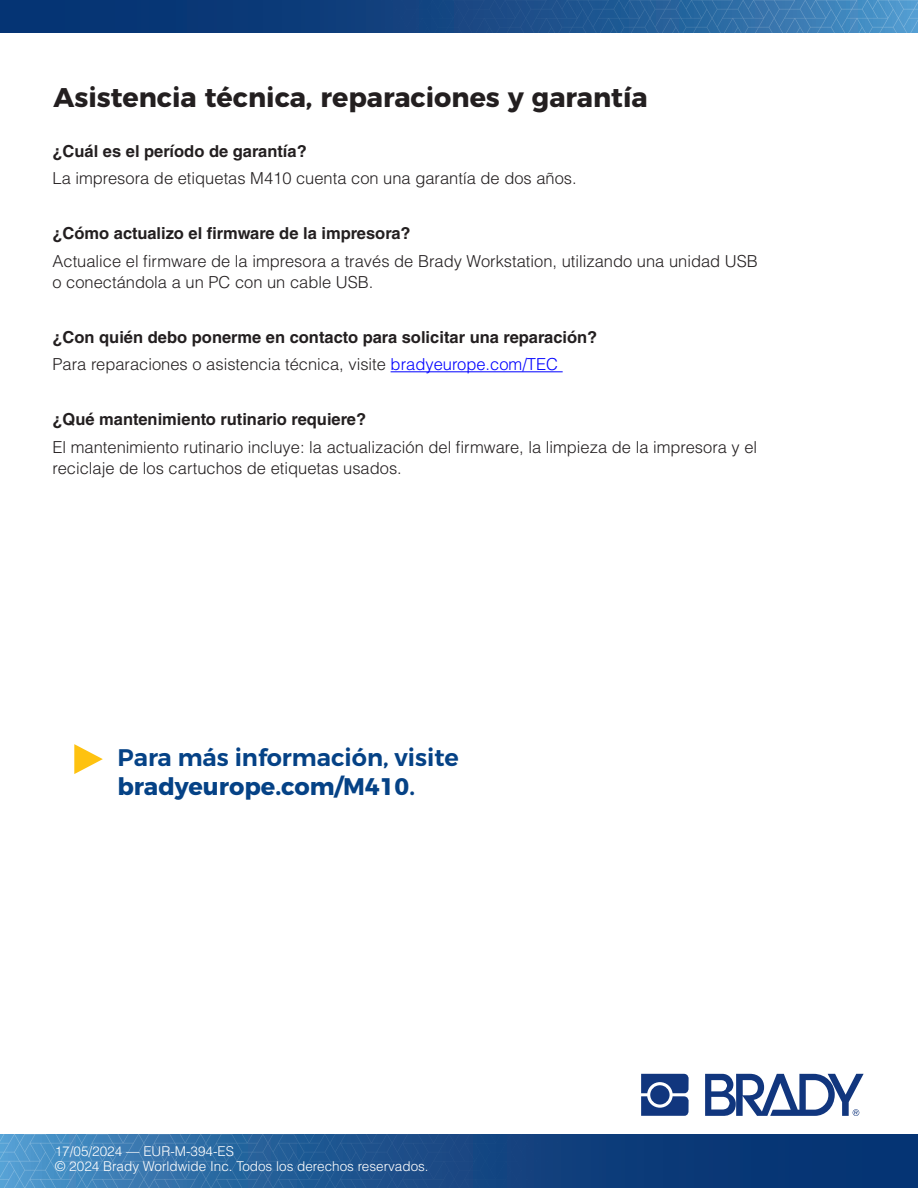
<style>
.page{position:relative;width:918px;height:1188px;background:#fff}
.page>*{position:absolute;margin:0;border:0;box-sizing:border-box;transform-origin:0 0}
.Section_Header{font:700 27px "Montserrat";color:#231f20}
.Section_Header-2{font:600 24px/28.8px "Montserrat";color:#054286}
.Body_Copy{font:300 16.5px/21px "Helvetica LT Std";color:#231f20}
.Body_Copy-2{font:700 16.5px "Helvetica LT Std";color:#231f20}
.Body_Copy-3{font:300 13.5px/15px "Helvetica LT Std";color:#fff}
.s1{color:#00f}
.s2{font-weight:700}
</style>
<div class="page">
<img style="left:0;top:1134px;width:918px;height:54px">
<img style="left:0;top:0;width:918px;height:32px">
<hr style="left:391px;top:371px;width:172px;height:1px;background:#00f">
<svg style="left:641px;top:1074px;width:48px;height:42px;background:#3c5a95"></svg>
<div style="left:650px;top:1085px;width:20px;height:20px;background:#11367e;border-radius:50%"></div>
<svg style="left:705px;top:1074px;width:159px;height:42px"></svg>
<svg style="left:74px;top:744px;width:29px;height:30px"></svg>
<p class="Section_Header" style="left:54px;top:75px;width:596px">Asistencia técnica, reparaciones y garantía</p>
<p class="Body_Copy-2" style="left:52px;top:141px;width:256px">¿Cuál es el período de garantía?</p>
<p class="Body_Copy" style="left:52px;top:168px;width:526px">La impresora de etiquetas M410 cuenta con una garantía de dos años.</p>
<p class="Body_Copy-2" style="left:52px;top:223px;width:360px">¿Cómo actualizo el firmware de la impresora?</p>
<p class="Body_Copy" style="left:52px;top:250px;width:707px">Actualice el firmware de la impresora a través de Brady Workstation, utilizando una unidad USB o conectándola a un PC con un cable USB.</p>
<p class="Body_Copy-2" style="left:52px;top:327px;width:546px">¿Con quién debo ponerme en contacto para solicitar una reparación?</p>
<p class="Body_Copy" style="left:52px;top:354px;width:507px">Para reparaciones o asistencia técnica, visite <span class="s1">bradyeurope.com/TEC</span></p>
<p class="Body_Copy-2" style="left:52px;top:409px;width:315px">¿Qué mantenimiento rutinario requiere?</p>
<p class="Body_Copy" style="left:52px;top:436px;width:706px">El mantenimiento rutinario incluye: la actualización del firmware, la limpieza de la impresora y el reciclaje de los cartuchos de etiquetas usados.</p>
<p class="Section_Header-2" style="left:117px;top:744px;width:343px">Para más información, visite <span class="s2">bradyeurope.com/M410</span>.</p>
<p class="Body_Copy-3" style="left:55px;top:1143px;width:375px">17/05/2024 — EUR-M-394-ES<br>© 2024 Brady Worldwide Inc. Todos los derechos reservados.</p>
</div>
